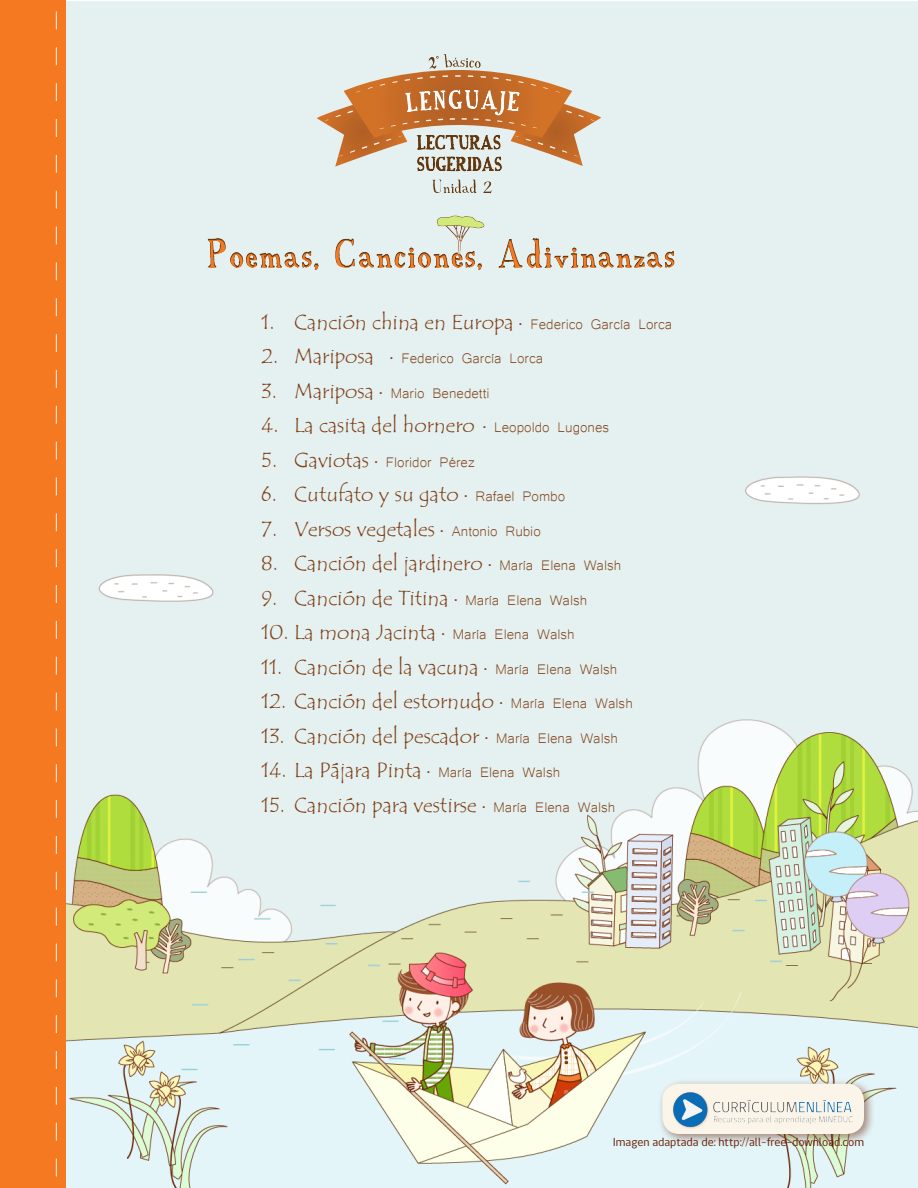
<style>
.page{position:relative;width:918px;height:1188px;background:#fff}
.page>*{position:absolute;margin:0;border:0;box-sizing:border-box;transform-origin:0 0}
.t1{font:21px "Tempus Sans ITC";color:#803f17}
.t2{font:18px "Microsoft Yi Baiti";color:#803f17}
.t3{font:12px "gob CL";color:#641d00}
.s1{font-family:"Microsoft Yi Baiti";font-size:18px}
.s2{font-family:"Tempus Sans ITC";font-size:21px}
</style>
<div class="page">
<img style="left:66px;top:1px;width:852px;height:1187px">
<div style="left:0;top:0;width:66px;height:1188px;background:#f47921"></div>
<svg style="left:208px;top:238px;width:466px;height:32px;background:#dacfbf"></svg>
<div style="left:657px;top:1079px;width:218px;height:66px;background:#641d00;opacity:.5"></div>
<div style="left:662px;top:1084px;width:202px;height:50px;background:#fbf5e9;border-radius:17px"></div>
<img style="left:662px;top:1089px;width:202px;height:41px">
<svg style="left:56px;top:11px;width:1px;height:1166px"></svg>
<img style="left:432px;top:213px;width:54px;height:42px">
<svg style="left:432px;top:179px;width:60px;height:14px"></svg>
<svg style="left:317px;top:54px;width:284px;height:117px;background:#d2af90"></svg>
<p class="t1" style="left:261px;top:309px;width:412px">1. Canción china en Europa <span class="s1">• Federico García Lorca</span></p>
<p class="t2" style="left:261px;top:348px;width:283px"><span class="s2">2. Mariposa</span> • Federico García Lorca</p>
<p class="t2" style="left:261px;top:383px;width:230px"><span class="s2">3. Mariposa</span> • Mario Benedetti</p>
<p class="t1" style="left:261px;top:412px;width:349px">4. La casita del hornero <span class="s1">• Leopoldo Lugones</span></p>
<p class="t2" style="left:261px;top:452px;width:215px"><span class="s2">5. Gaviotas</span> • Floridor Pérez</p>
<p class="t1" style="left:261px;top:481px;width:305px">6. Cutufato y su gato <span class="s1">• Rafael Pombo</span></p>
<p class="t1" style="left:261px;top:516px;width:281px">7. Versos vegetales <span class="s1">• Antonio Rubio</span></p>
<p class="t1" style="left:261px;top:550px;width:361px">8. Canción del jardinero <span class="s1">• María Elena Walsh</span></p>
<p class="t1" style="left:261px;top:585px;width:327px">9. Canción de Titina <span class="s1">• María Elena Walsh</span></p>
<p class="t1" style="left:261px;top:619px;width:315px">10. La mona Jacinta <span class="s1">• María Elena Walsh</span></p>
<p class="t1" style="left:261px;top:654px;width:357px">11. Canción de la vacuna <span class="s1">• María Elena Walsh</span></p>
<p class="t1" style="left:261px;top:688px;width:373px">12. Canción del estornudo <span class="s1">• María Elena Walsh</span></p>
<p class="t1" style="left:261px;top:723px;width:358px">13. Canción del pescador <span class="s1">• María Elena Walsh</span></p>
<p class="t1" style="left:261px;top:757px;width:300px">14. La Pájara Pinta <span class="s1">• María Elena Walsh</span></p>
<p class="t1" style="left:261px;top:792px;width:355px">15. Canción para vestirse <span class="s1">• María Elena Walsh</span></p>
<p class="t3" style="left:613px;top:1134px;width:253px">Imagen adaptada de: http://all-free-download.com</p>
</div>
